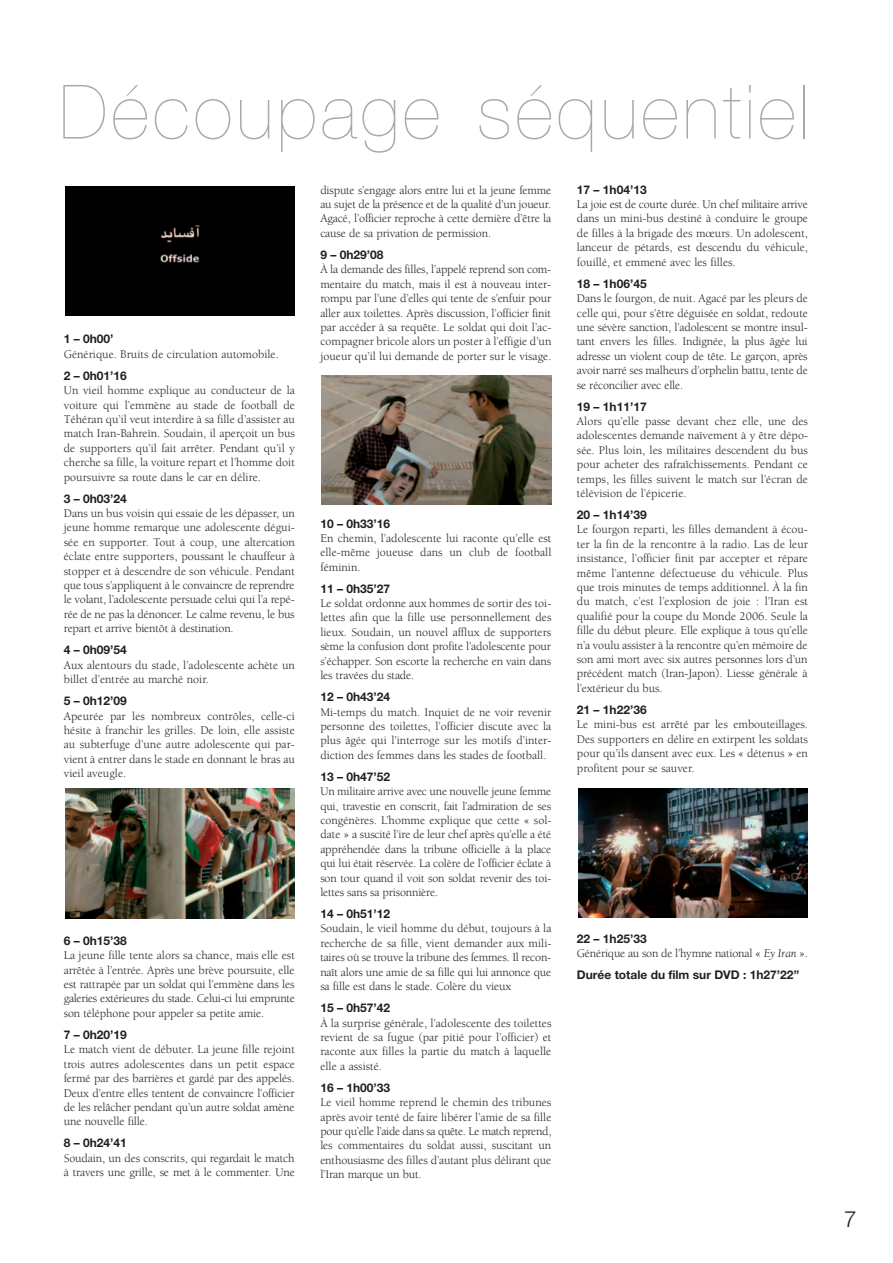
<style>
.page{position:relative;width:893px;height:1263px;background:#fff}
.page>*{position:absolute;margin:0;border:0;box-sizing:border-box;transform-origin:0 0}
.t1{font:200 75px "Helvetica Neue";letter-spacing:.045em;color:#a8a9ad}
.t2{font:300 22.5px "Helvetica Neue";color:#231f20}
.t3{font:12px/14.4px "Berkeley";letter-spacing:-.01em;color:#231f20;text-align:justify}
.t4{font:700 12px "Helvetica Neue";color:#231f20}
.s1{font-style:italic}
</style>
<div class="page">
<img style="left:65px;top:789px;width:230px;height:129px">
<img style="left:322px;top:375px;width:229px;height:130px">
<img style="left:578px;top:788px;width:230px;height:130px">
<div style="left:65px;top:186px;width:230px;height:130px;background:#000"></div>
<h1 class="t1" style="left:59px;top:85px;width:751px">Découpage séquentiel</h1>
<p class="t4" style="left:64px;top:335px;width:51px">1 – 0h00’</p>
<p class="t3" style="left:64px;top:348px;width:216px">Générique. Bruits de circulation automobile.</p>
<p class="t4" style="left:64px;top:371px;width:65px">2 – 0h01’16</p>
<p class="t3" style="left:64px;top:384px;width:233px">Un vieil homme explique au conducteur de la voiture qui l’emmène au stade de football de Téhéran qu’il veut interdire à sa fille d’assister au match Iran-Bahreïn. Soudain, il aperçoit un bus de supporters qu’il fait arrêter. Pendant qu’il y cherche sa fille, la voiture repart et l’homme doit poursuivre sa route dans le car en délire.</p>
<p class="t4" style="left:64px;top:494px;width:65px">3 – 0h03’24</p>
<p class="t3" style="left:64px;top:507px;width:233px">Dans un bus voisin qui essaie de les dépasser, un jeune homme remarque une adolescente dégui&shy;sée en supporter. Tout à coup, une altercation éclate entre supporters, poussant le chauffeur à stopper et à descendre de son véhicule. Pendant que tous s’appliquent à le convaincre de reprendre le volant, l’adolescente persuade celui qui l’a repé&shy;rée de ne pas la dénoncer. Le calme revenu, le bus repart et arrive bientôt à destination.</p>
<p class="t4" style="left:64px;top:646px;width:65px">4 – 0h09’54</p>
<p class="t3" style="left:64px;top:659px;width:233px">Aux alentours du stade, l’adolescente achète un billet d’entrée au marché noir.</p>
<p class="t4" style="left:64px;top:697px;width:65px">5 – 0h12’09</p>
<p class="t3" style="left:64px;top:709px;width:233px">Apeurée par les nombreux contrôles, celle-ci hésite à franchir les grilles. De loin, elle assiste au subterfuge d’une autre adolescente qui par&shy;vient à entrer dans le stade en donnant le bras au vieil aveugle.</p>
<p class="t4" style="left:64px;top:936px;width:65px">6 – 0h15’38</p>
<p class="t3" style="left:64px;top:949px;width:233px">La jeune fille tente alors sa chance, mais elle est arrêtée à l’entrée. Après une brève poursuite, elle est rattrapée par un soldat qui l’emmène dans les galeries extérieures du stade. Celui-ci lui emprunte son téléphone pour appeler sa petite amie.</p>
<p class="t4" style="left:64px;top:1030px;width:65px">7 – 0h20’19</p>
<p class="t3" style="left:64px;top:1043px;width:233px">Le match vient de débuter. La jeune fille rejoint trois autres adolescentes dans un petit espace fermé par des barrières et gardé par des appelés.<br>Deux d’entre elles tentent de convaincre l’officier de les relâcher pendant qu’un autre soldat amène une nouvelle fille.</p>
<p class="t4" style="left:64px;top:1139px;width:65px">8 – 0h24’41</p>
<p class="t3" style="left:64px;top:1152px;width:233px">Soudain, un des conscrits, qui regardait le match à travers une grille, se met à le commenter. Une</p>
<p class="t3" style="left:320px;top:184px;width:232px">dispute s’engage alors entre lui et la jeune femme au sujet de la présence et de la qualité d’un joueur.<br>Agacé, l’officier reproche à cette dernière d’être la cause de sa privation de permission.</p>
<p class="t4" style="left:320px;top:250px;width:65px">9 – 0h29’08</p>
<p class="t3" style="left:320px;top:263px;width:233px">À la demande des filles, l’appelé reprend son com&shy;mentaire du match, mais il est à nouveau inter&shy;rompu par l’une d’elles qui tente de s’enfuir pour aller aux toilettes. Après discussion, l’officier finit par accéder à sa requête. Le soldat qui doit l’ac&shy;compagner bricole alors un poster à l’effigie d’un joueur qu’il lui demande de porter sur le visage.</p>
<p class="t4" style="left:320px;top:519px;width:71px">10 – 0h33’16</p>
<p class="t3" style="left:320px;top:532px;width:233px">En chemin, l’adolescente lui raconte qu’elle est elle-même joueuse dans un club de football féminin.</p>
<p class="t4" style="left:320px;top:584px;width:71px">11 – 0h35’27</p>
<p class="t3" style="left:320px;top:597px;width:233px">Le soldat ordonne aux hommes de sortir des toi&shy;lettes afin que la fille use personnellement des lieux. Soudain, un nouvel afflux de supporters sème la confusion dont profite l’adolescente pour s’échapper. Son escorte la recherche en vain dans les travées du stade.</p>
<p class="t4" style="left:320px;top:693px;width:71px">12 – 0h43’24</p>
<p class="t3" style="left:320px;top:706px;width:233px">Mi-temps du match. Inquiet de ne voir revenir personne des toilettes, l’officier discute avec la plus âgée qui l’interroge sur les motifs d’inter&shy;diction des femmes dans les stades de football.</p>
<p class="t4" style="left:320px;top:772px;width:71px">13 – 0h47’52</p>
<p class="t3" style="left:320px;top:785px;width:233px">Un militaire arrive avec une nouvelle jeune femme qui, travestie en conscrit, fait l’admiration de ses congénères. L’homme explique que cette « sol&shy;date » a suscité l’ire de leur chef après qu’elle a été appréhendée dans la tribune officielle à la place qui lui était réservée. La colère de l’officier éclate à son tour quand il voit son soldat revenir des toi&shy;lettes sans sa prisonnière.</p>
<p class="t4" style="left:320px;top:910px;width:71px">14 – 0h51’12</p>
<p class="t3" style="left:320px;top:922px;width:233px">Soudain, le vieil homme du début, toujours à la recherche de sa fille, vient demander aux mili&shy;taires où se trouve la tribune des femmes. Il recon&shy;naît alors une amie de sa fille qui lui annonce que sa fille est dans le stade. Colère du vieux</p>
<p class="t4" style="left:320px;top:1004px;width:71px">15 – 0h57’42</p>
<p class="t3" style="left:320px;top:1016px;width:233px">À la surprise générale, l’adolescente des toilettes revient de sa fugue (par pitié pour l’officier) et raconte aux filles la partie du match à laquelle elle a assisté.</p>
<p class="t4" style="left:320px;top:1083px;width:71px">16 – 1h00’33</p>
<p class="t3" style="left:320px;top:1096px;width:233px">Le vieil homme reprend le chemin des tribunes après avoir tenté de faire libérer l’amie de sa fille pour qu’elle l’aide dans sa quête. Le match reprend, les commentaires du soldat aussi, suscitant un enthousiasme des filles d’autant plus délirant que l’Iran marque un but.</p>
<p class="t4" style="left:577px;top:185px;width:71px">17 – 1h04’13</p>
<p class="t3" style="left:577px;top:198px;width:233px">La joie est de courte durée. Un chef militaire arrive dans un mini-bus destiné à conduire le groupe de filles à la brigade des mœurs. Un adolescent, lanceur de pétards, est descendu du véhicule, fouillé, et emmené avec les filles.</p>
<p class="t4" style="left:577px;top:279px;width:71px">18 – 1h06’45</p>
<p class="t3" style="left:577px;top:292px;width:233px">Dans le fourgon, de nuit. Agacé par les pleurs de celle qui, pour s’être déguisée en soldat, redoute une sévère sanction, l’adolescent se montre insul&shy;tant envers les filles. Indignée, la plus âgée lui adresse un violent coup de tête. Le garçon, après avoir narré ses malheurs d’orphelin battu, tente de se réconcilier avec elle.</p>
<p class="t4" style="left:577px;top:402px;width:71px">19 – 1h11’17</p>
<p class="t3" style="left:577px;top:415px;width:233px">Alors qu’elle passe devant chez elle, une des adolescentes demande naïvement à y être dépo&shy;sée. Plus loin, les militaires descendent du bus pour acheter des rafraîchissements. Pendant ce temps, les filles suivent le match sur l’écran de télévision de l’épicerie.</p>
<p class="t4" style="left:577px;top:511px;width:71px">20 – 1h14’39</p>
<p class="t3" style="left:577px;top:523px;width:233px">Le fourgon reparti, les filles demandent à écou&shy;ter la fin de la rencontre à la radio. Las de leur insistance, l’officier finit par accepter et répare même l’antenne défectueuse du véhicule. Plus que trois minutes de temps additionnel. À la fin du match, c’est l’explosion de joie : l’Iran est qualifié pour la coupe du Monde 2006. Seule la fille du début pleure. Elle explique à tous qu’elle n’a voulu assister à la rencontre qu’en mémoire de son ami mort avec six autres personnes lors d’un précédent match (Iran-Japon). Liesse générale à l’extérieur du bus.</p>
<p class="t4" style="left:577px;top:705px;width:71px">21 – 1h22’36</p>
<p class="t3" style="left:577px;top:718px;width:233px">Le mini-bus est arrêté par les embouteillages.<br>Des supporters en délire en extirpent les soldats pour qu’ils dansent avec eux. Les « détenus » en profitent pour se sauver.</p>
<p class="t4" style="left:577px;top:934px;width:71px">22 – 1h25’33</p>
<p class="t3" style="left:577px;top:947px;width:233px">Générique au son de l’hymne national « <span class="s1">Ey Iran</span> ».</p>
<p class="t4" style="left:577px;top:970px;width:224px">Durée totale du film sur DVD : 1h27’22’’</p>
<h2 class="t2" style="left:844px;top:1211px;width:14px">7</h2>
</div>
